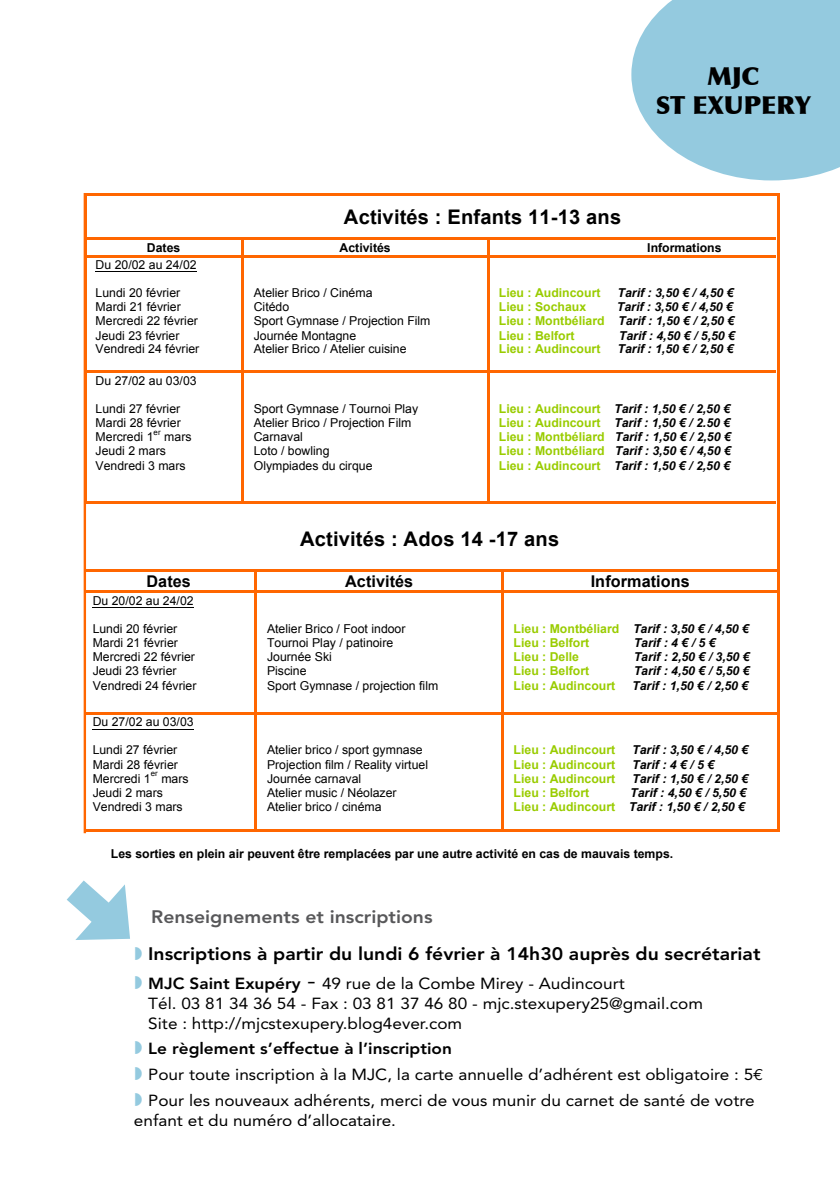
<style>
.page{position:relative;width:840px;height:1191px;background:#fff}
.page>*{position:absolute;margin:0;border:0;box-sizing:border-box;transform-origin:0 0}
.t1{font:900 24.8px/29.8px "Optima";color:#000;text-align:center}
.t2{font:700 20.2px "Arial";letter-spacing:.01em;color:#000}
.t3{font:800 18px "Avenir";color:#000;scale:1.07 1}
.t4{font:800 18px "Avenir";color:#58585a;scale:1.07 1}
.t5{font:700 16.2px "Arial";letter-spacing:.005em;color:#000}
.t6{font:16px/20px "Avenir";color:#000;scale:1.07 1}
.t7{font:12.2px/14.2px "Arial";color:#000}
.t8{font:italic 700 12.2px/14.2px "Arial";color:#000;text-align:justify}
.t9{font:700 12.2px/14.2px "Arial";color:#9c0}
.t10{font:700 12.2px "Arial";color:#000}
.t11{font:7.8px "Arial";color:#000}
.s1{font-style:normal;color:#9c0}
.s2{font-style:italic;color:#000}
.s3{font-weight:800}
.s4{font-family:"Century Gothic";font-size:24px}
.s5{font-family:"Euro Mono"}
</style>
<div class="page">
<svg style="left:631px;top:0;width:208px;height:180px"></svg>
<hr style="left:86px;top:193px;width:690px;height:3px;background:#f60">
<hr style="left:86px;top:237px;width:155px;height:3px;background:#f60">
<hr style="left:244px;top:237px;width:242px;height:3px;background:#f60">
<hr style="left:489px;top:237px;width:287px;height:3px;background:#f60">
<hr style="left:241px;top:240px;width:3px;height:15px;background:#f60">
<hr style="left:486px;top:240px;width:3px;height:15px;background:#f60">
<hr style="left:96px;top:271px;width:101px;height:1px;background:#000">
<hr style="left:86px;top:255px;width:155px;height:3px;background:#f60">
<hr style="left:244px;top:255px;width:242px;height:3px;background:#f60">
<hr style="left:489px;top:255px;width:287px;height:3px;background:#f60">
<hr style="left:241px;top:258px;width:3px;height:112px;background:#f60">
<hr style="left:486px;top:258px;width:3px;height:112px;background:#f60">
<hr style="left:96px;top:387px;width:101px;height:1px;background:#000">
<hr style="left:86px;top:370px;width:155px;height:3px;background:#f60">
<hr style="left:244px;top:370px;width:242px;height:3px;background:#f60">
<hr style="left:489px;top:370px;width:287px;height:3px;background:#f60">
<hr style="left:86px;top:500px;width:155px;height:3px;background:#f60">
<hr style="left:241px;top:373px;width:3px;height:127px;background:#f60">
<hr style="left:244px;top:500px;width:242px;height:3px;background:#f60">
<hr style="left:486px;top:373px;width:3px;height:127px;background:#f60">
<hr style="left:489px;top:500px;width:287px;height:3px;background:#f60">
<hr style="left:776px;top:193px;width:3px;height:376px;background:#f60">
<hr style="left:85px;top:569px;width:169px;height:3px;background:#f60">
<hr style="left:257px;top:569px;width:244px;height:3px;background:#f60">
<hr style="left:504px;top:569px;width:272px;height:3px;background:#f60">
<hr style="left:254px;top:572px;width:3px;height:18px;background:#f60">
<hr style="left:501px;top:572px;width:3px;height:18px;background:#f60">
<hr style="left:776px;top:572px;width:3px;height:18px;background:#f60">
<hr style="left:93px;top:607px;width:101px;height:1px;background:#000">
<hr style="left:85px;top:590px;width:169px;height:3px;background:#f60">
<hr style="left:257px;top:590px;width:244px;height:3px;background:#f60">
<hr style="left:504px;top:590px;width:272px;height:3px;background:#f60">
<hr style="left:254px;top:593px;width:3px;height:119px;background:#f60">
<hr style="left:501px;top:593px;width:3px;height:119px;background:#f60">
<hr style="left:776px;top:593px;width:3px;height:119px;background:#f60">
<hr style="left:93px;top:729px;width:101px;height:1px;background:#000">
<hr style="left:85px;top:712px;width:169px;height:3px;background:#f60">
<hr style="left:257px;top:712px;width:244px;height:3px;background:#f60">
<hr style="left:504px;top:712px;width:272px;height:3px;background:#f60">
<hr style="left:85px;top:829px;width:169px;height:3px;background:#f60">
<hr style="left:254px;top:715px;width:3px;height:114px;background:#f60">
<hr style="left:257px;top:829px;width:244px;height:3px;background:#f60">
<hr style="left:501px;top:715px;width:3px;height:114px;background:#f60">
<hr style="left:504px;top:829px;width:272px;height:3px;background:#f60">
<hr style="left:776px;top:715px;width:3px;height:114px;background:#f60">
<hr style="left:84px;top:193px;width:2px;height:640px;background:#f60">
<svg style="left:66px;top:880px;width:64px;height:60px"></svg>
<h1 class="t1" style="left:655px;top:61px;width:157px">MJC<br>ST EXUPERY</h1>
<h2 class="t2" style="left:344px;top:205px;width:279px">Activités : Enfants 11-13 ans</h2>
<p class="t10" style="left:147px;top:241px;width:35px">Dates</p>
<p class="t10" style="left:339px;top:241px;width:53px">Activités</p>
<p class="t10" style="left:647px;top:241px;width:76px">Informations</p>
<p class="t7" style="left:96px;top:257px;width:102px">Du 20/02 au 24/02</p>
<p class="t7" style="left:96px;top:285px;width:105px">Lundi 20 février<br>Mardi 21 février<br>Mercredi 22 février<br>Jeudi 23 février<br>Vendredi 24 février</p>
<p class="t7" style="left:253px;top:285px;width:178px">Atelier Brico / Cinéma<br>Citédo<br>Sport Gymnase / Projection Film<br>Journée Montagne<br>Atelier Brico / Atelier cuisine</p>
<p class="t9" style="left:498px;top:285px;width:103px">Lieu : Audincourt</p>
<p class="t8" style="left:617px;top:285px;width:117px">Tarif : 3,50 € / 4,50 €</p>
<p class="t8" style="left:498px;top:300px;width:237px;text-indent:118px">Tarif : 3,50 € / 4,50 € <span class="s1">Lieu : Montbéliard</span> Tarif : 1,50 € / 2,50 € <span class="s1">Lieu : Belfort</span></p>
<p class="t9" style="left:498px;top:300px;width:89px">Lieu : Sochaux</p>
<p class="t8" style="left:618px;top:328px;width:117px">Tarif : 4,50 € / 5,50 €</p>
<p class="t9" style="left:498px;top:342px;width:103px">Lieu : Audincourt</p>
<p class="t8" style="left:617px;top:342px;width:117px">Tarif : 1,50 € / 2,50 €</p>
<p class="t7" style="left:96px;top:373px;width:102px">Du 27/02 au 03/03</p>
<p class="t7" style="left:96px;top:402px;width:87px;text-align:justify">Lundi 27 février Mardi 28 février Mercredi 1</p>
<p class="t11" style="left:153px;top:428px;width:9px">er</p>
<p class="t7" style="left:96px;top:430px;width:97px;text-indent:69px">mars<br>Jeudi 2 mars<br>Vendredi 3 mars</p>
<p class="t7" style="left:253px;top:402px;width:166px">Sport Gymnase / Tournoi Play<br>Atelier Brico / Projection Film<br>Carnaval<br>Loto / bowling<br>Olympiades du cirque</p>
<p class="t8" style="left:498px;top:402px;width:233px"><span class="s1">Lieu : Audincourt</span> Tarif : 1,50 € / 2,50 € <span class="s1">Lieu : Audincourt</span> Tarif : 1,50 € / 2.50 € <span class="s1">Lieu : Montbéliard</span> Tarif : 1,50 € / 2,50 € <span class="s1">Lieu : Montbéliard</span> Tarif : 3,50 € / 4,50 € <span class="s1">Lieu : Audincourt</span> Tarif : 1,50 € / 2,50 €</p>
<h2 class="t2" style="left:300px;top:527px;width:260px">Activités : Ados 14 -17 ans</h2>
<h3 class="t5" style="left:146px;top:572px;width:46px">Dates</h3>
<h3 class="t5" style="left:345px;top:572px;width:70px">Activités</h3>
<h3 class="t5" style="left:590px;top:572px;width:100px">Informations</h3>
<p class="t7" style="left:93px;top:593px;width:102px">Du 20/02 au 24/02</p>
<p class="t7" style="left:93px;top:621px;width:105px">Lundi 20 février<br>Mardi 21 février<br>Mercredi 22 février<br>Jeudi 23 février<br>Vendredi 24 février</p>
<p class="t7" style="left:267px;top:621px;width:173px">Atelier Brico / Foot indoor<br>Tournoi Play / patinoire<br>Journée Ski<br>Piscine<br>Sport Gymnase / projection film</p>
<p class="t9" style="left:513px;top:621px;width:237px">Lieu : Montbéliard <span class="s2">Tarif : 3,50 € / 4,50 €<br></span>Lieu : Belfort</p>
<p class="t8" style="left:633px;top:636px;width:83px">Tarif : 4 € / 5 €</p>
<p class="t9" style="left:513px;top:649px;width:67px">Lieu : Delle</p>
<p class="t8" style="left:633px;top:649px;width:117px">Tarif : 2,50 € / 3,50 €</p>
<p class="t9" style="left:513px;top:664px;width:77px">Lieu : Belfort</p>
<p class="t8" style="left:633px;top:664px;width:117px">Tarif : 4,50 € / 5,50 €</p>
<p class="t9" style="left:513px;top:678px;width:103px">Lieu : Audincourt</p>
<p class="t8" style="left:632px;top:678px;width:117px">Tarif : 1,50 € / 2,50 €</p>
<p class="t7" style="left:93px;top:715px;width:102px">Du 27/02 au 03/03</p>
<p class="t7" style="left:93px;top:743px;width:87px;text-align:justify">Lundi 27 février Mardi 28 février Mercredi 1</p>
<p class="t7" style="left:267px;top:743px;width:162px">Atelier brico / sport gymnase<br>Projection film / Reality virtuel<br>Journée carnaval<br>Atelier music / Néolazer<br>Atelier brico / cinéma</p>
<p class="t9" style="left:513px;top:743px;width:103px">Lieu : Audincourt</p>
<p class="t8" style="left:632px;top:743px;width:117px">Tarif : 3,50 € / 4,50 €</p>
<p class="t9" style="left:513px;top:757px;width:103px">Lieu : Audincourt</p>
<p class="t8" style="left:632px;top:757px;width:83px">Tarif : 4 € / 5 €</p>
<p class="t9" style="left:513px;top:771px;width:103px">Lieu : Audincourt</p>
<p class="t8" style="left:632px;top:771px;width:117px">Tarif : 1,50 € / 2,50 €</p>
<p class="t9" style="left:513px;top:785px;width:77px">Lieu : Belfort</p>
<p class="t11" style="left:151px;top:769px;width:9px">er</p>
<p class="t7" style="left:93px;top:771px;width:97px;text-indent:69px">mars<br>Jeudi 2 mars<br>Vendredi 3 mars</p>
<p class="t8" style="left:513px;top:786px;width:234px;text-align:right">Tarif : 4,50 € / 5,50 €<br><span class="s1">Lieu : Audincourt</span> Tarif : 1,50 € / 2,50 €</p>
<p class="t10" style="left:111px;top:846px;width:563px">Les sorties en plein air peuvent être remplacées par une autre activité en cas de mauvais temps.</p>
<h3 class="t4" style="left:151px;top:906px;width:264px">Renseignements et inscriptions</h3>
<h3 class="t3" style="left:148px;top:943px;width:573px">Inscriptions à partir du lundi 6 février à 14h30 auprès du secrétariat</h3>
<h3 class="t6" style="left:148px;top:973px;width:519px"><span class="s3">MJC Saint Exupéry</span> <span class="s4">-</span> 49 rue de la Combe Mirey - Audincourt<br>Tél. 03 81 34 36 54 - Fax : 03 81 37 46 80 - mjc.stexupery25@gmail.com<br>Site : http://mjcstexupery.blog4ever.com</h3>
<h3 class="t6" style="left:148px;top:1036px;width:576px;line-height:25.6px"><span class="s3">Le règlement s’effectue à l’inscription<br></span>Pour toute inscription à la MJC, la carte annuelle d’adhérent est obligatoire : 5<span class="s5">€<br></span>Pour les nouveaux adhérents, merci de vous munir du carnet de santé de votre</h3>
<h3 class="t6" style="left:134px;top:1110px;width:246px">enfant et du numéro d’allocataire.</h3>
</div>
